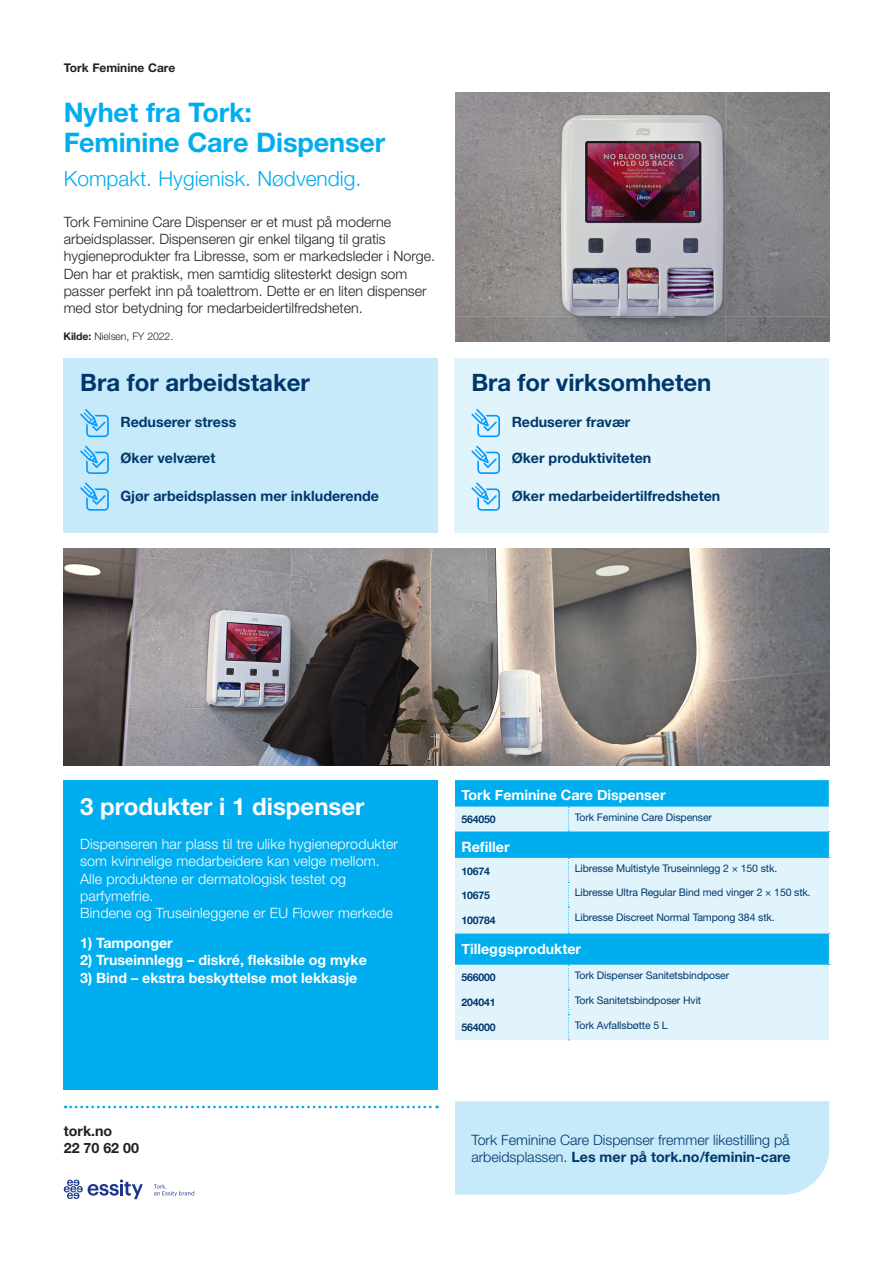
<style>
.page{position:relative;width:893px;height:1263px;background:#fff}
.page>*{position:absolute;margin:0;border:0;box-sizing:border-box;transform-origin:0 0}
.Main_heading{font:700 27px "Helvetica Neue LT Std";letter-spacing:-.005em;color:#00aeef}
.Body_9_5{font:700 24px "Helvetica Neue LT Std";color:#00386c}
.Body_9_5-2{font:700 24px "Helvetica Neue LT Std";color:#fff}
.Sub_main_heading{font:300 21px "Helvetica Neue LT Std";color:#00aeef}
.Body_9_5-3{font:300 14.25px/17.2px "Helvetica Neue LT Std";color:#231f20}
.Body_9_5-4{font:300 14.25px/17.2px "Helvetica Neue LT Std";letter-spacing:.01em;color:#fff}
.Body_9_5-5{font:700 14.25px "Helvetica Neue LT Std";color:#00386c}
.Body_9_5-6{font:300 14.25px/17.2px "Helvetica Neue LT Std";color:#00386c}
.Body_9_5-7{font:700 14.25px "Helvetica Neue LT Std";color:#fff}
.Table_header{font:700 14.25px "Helvetica Neue";color:#fff}
.level_3_heading{font:700 14.25px/17.2px "Helvetica Neue LT Std";color:#231f20}
.Page_header{font:700 12px "Helvetica Neue LT Std";color:#231f20}
.table_body{font:10.5px "Helvetica Neue LT Std";letter-spacing:-.01em;color:#00386c}
.table_artikel{font:700 10.5px "Helvetica Neue";letter-spacing:-.01em;color:#00386c}
.Sub_main_heading-2{font:300 10.5px "Helvetica Neue LT Std";letter-spacing:-.01em;color:#231f20}
.s1{font-weight:700}
</style>
<div class="page">
<svg style="left:65px;top:1106px;width:373px;height:2px"></svg>
<div style="left:455px;top:1101px;width:374px;height:94px;background:#c6eafa"></div>
<div style="left:64px;top:780px;width:374px;height:309px;background:#00aeef"></div>
<div style="left:64px;top:358px;width:374px;height:174px;background:#c6eafa"></div>
<div style="left:455px;top:358px;width:374px;height:174px;background:#e1f4fc"></div>
<svg style="left:80px;top:409px;width:29px;height:28px"></svg>
<svg style="left:471px;top:409px;width:29px;height:28px"></svg>
<svg style="left:80px;top:446px;width:29px;height:28px"></svg>
<svg style="left:471px;top:446px;width:29px;height:28px"></svg>
<svg style="left:80px;top:482px;width:29px;height:29px"></svg>
<svg style="left:471px;top:482px;width:29px;height:29px"></svg>
<svg style="left:455px;top:780px;width:374px;height:27px;background:#04afef"></svg>
<svg style="left:455px;top:807px;width:374px;height:233px;background:#a9e2f8"></svg>
<svg style="left:568px;top:807px;width:1px;height:24px"></svg>
<svg style="left:828px;top:831px;width:2px;height:27px"></svg>
<svg style="left:568px;top:858px;width:1px;height:75px"></svg>
<svg style="left:828px;top:933px;width:2px;height:32px"></svg>
<svg style="left:568px;top:965px;width:1px;height:75px"></svg>
<img style="left:64px;top:549px;width:765px;height:216px">
<img style="left:455px;top:93px;width:374px;height:248px">
<svg style="left:154px;top:1184px;width:40px;height:12px"></svg>
<svg style="left:64px;top:1179px;width:79px;height:20px"></svg>
<p class="Page_header" style="left:64px;top:61px;width:113px">Tork Feminine Care</p>
<p class="Main_heading" style="left:64px;top:95px;width:190px">Nyhet fra Tork:</p>
<p class="Main_heading" style="left:64px;top:125px;width:323px">Feminine Care Dispenser</p>
<p class="Sub_main_heading" style="left:64px;top:166px;width:299px">Kompakt. Hygienisk. Nødvendig.</p>
<p class="Body_9_5-3" style="left:64px;top:213px;width:373px">Tork Feminine Care Dispenser er et must på moderne arbeidsplasser. Dispenseren gir enkel tilgang til gratis hygieneprodukter fra Libresse, som er markedsleder i Norge.<br>Den har et praktisk, men samtidig slitesterkt design som passer perfekt inn på toalettrom. Dette er en liten dispenser med stor betydning for medarbeidertilfredsheten.</p>
<p class="Sub_main_heading-2" style="left:64px;top:330px;width:111px"><span class="s1">Kilde:</span> Nielsen, FY 2022.</p>
<p class="Body_9_5" style="left:80px;top:367px;width:231px">Bra for arbeidstaker</p>
<p class="Body_9_5" style="left:471px;top:367px;width:242px">Bra for virksomheten</p>
<p class="Body_9_5-5" style="left:120px;top:413px;width:117px">Reduserer stress</p>
<p class="Body_9_5-5" style="left:512px;top:413px;width:120px">Reduserer fravær</p>
<p class="Body_9_5-5" style="left:120px;top:449px;width:97px">Øker velværet</p>
<p class="Body_9_5-5" style="left:512px;top:449px;width:141px">Øker produktiviteten</p>
<p class="Body_9_5-5" style="left:120px;top:488px;width:260px">Gjør arbeidsplassen mer inkluderende</p>
<p class="Body_9_5-5" style="left:512px;top:488px;width:210px">Øker medarbeidertilfredsheten</p>
<p class="Body_9_5-2" style="left:80px;top:792px;width:286px">3 produkter i 1 dispenser</p>
<p class="Body_9_5-4" style="left:80px;top:835px;width:319px">Dispenseren har plass til tre ulike hygieneprodukter som kvinnelige medarbeidere kan velge mellom.</p>
<p class="Body_9_5-4" style="left:80px;top:870px;width:314px">Alle produktene er dermatologisk testet og parfymefrie.<br>Bindene og Truseinleggene er EU Flower merkede</p>
<p class="Body_9_5-7" style="left:80px;top:934px;width:94px">1) Tamponger</p>
<p class="Body_9_5-7" style="left:80px;top:951px;width:288px">2) Truseinnlegg – diskré, fleksible og myke</p>
<p class="Body_9_5-7" style="left:80px;top:969px;width:279px">3) Bind – ekstra beskyttelse mot lekkasje</p>
<p class="level_3_heading" style="left:64px;top:1122px;width:77px">tork.no<br>22 70 62 00</p>
<p class="Table_header" style="left:461px;top:784px;width:206px">Tork Feminine Care Dispenser</p>
<p class="table_artikel" style="left:461px;top:811px;width:36px">564050</p>
<p class="table_body" style="left:575px;top:811px;width:139px">Tork Feminine Care Dispenser</p>
<p class="Table_header" style="left:461px;top:835px;width:50px">Refiller</p>
<p class="table_artikel" style="left:461px;top:862px;width:30px">10674</p>
<p class="table_body" style="left:575px;top:862px;width:204px">Libresse Multistyle Truseinnlegg 2 × 150 stk.</p>
<p class="table_artikel" style="left:461px;top:887px;width:30px">10675</p>
<p class="table_body" style="left:575px;top:886px;width:238px">Libresse Ultra Regular Bind med vinger 2 × 150 stk.</p>
<p class="table_artikel" style="left:461px;top:912px;width:36px">100784</p>
<p class="table_body" style="left:575px;top:911px;width:202px">Libresse Discreet Normal Tampong 384 stk.</p>
<p class="Table_header" style="left:461px;top:937px;width:121px">Tilleggsprodukter</p>
<p class="table_artikel" style="left:461px;top:969px;width:36px">566000</p>
<p class="table_body" style="left:575px;top:969px;width:156px">Tork Dispenser Sanitetsbindposer</p>
<p class="table_artikel" style="left:461px;top:994px;width:36px">204041</p>
<p class="table_body" style="left:575px;top:994px;width:128px">Tork Sanitetsbindposer Hvit</p>
<p class="table_artikel" style="left:461px;top:1019px;width:36px">564000</p>
<p class="table_body" style="left:575px;top:1019px;width:94px">Tork Avfallsbøtte 5 L</p>
<p class="Body_9_5-6" style="left:471px;top:1131px;width:321px">Tork Feminine Care Dispenser fremmer likestilling på arbeidsplassen. <span class="s1">Les mer på tork.no/feminin-care</span></p>
</div>
